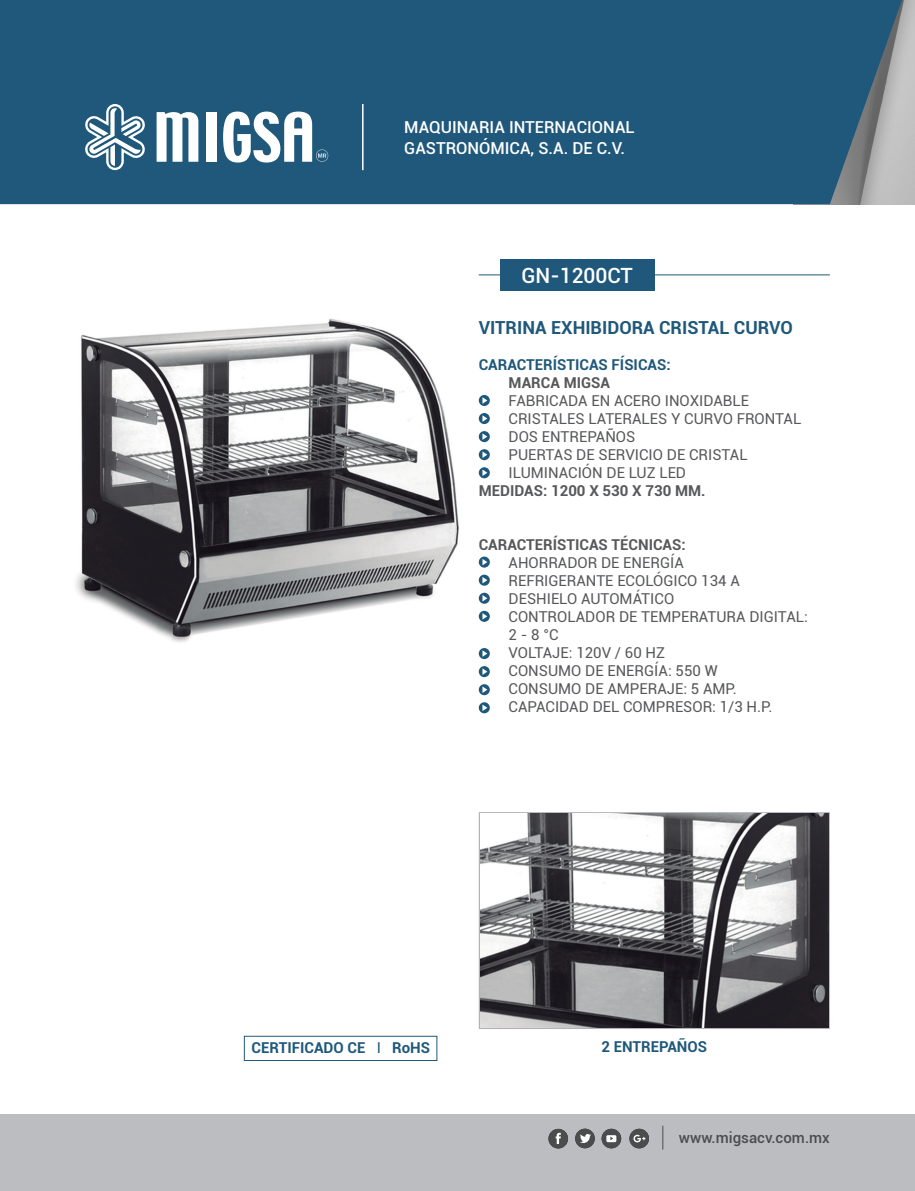
<style>
.page{position:relative;width:915px;height:1191px;background:#fff}
.page>*{position:absolute;margin:0;border:0;box-sizing:border-box;transform-origin:0 0}
.t1{font:500 21px "Roboto";color:#fff}
.t2{font:700 18px "Roboto";color:#1f587a}
.t3{font:500 16.5px/21px "Roboto";color:#fff}
.t4{font:15px/18px "Roboto";color:#57585a}
.t5{font:700 15px "Roboto";color:#57585a}
.t6{font:700 15px "Roboto";color:#1f587a}
.t7{font:500 15px "Roboto";color:#4b4c4d}
.s1{font-weight:400}
</style>
<div class="page">
<hr style="left:478px;top:274px;width:351px;height:1px;background:#1f587a">
<div style="left:500px;top:259px;width:154px;height:32px;background:#1f587a"></div>
<div style="left:0;top:0;width:906px;height:204px;background:#1f587a"></div>
<div style="left:0;top:1114px;width:914px;height:77px;background:#bcbdc0"></div>
<svg style="left:84px;top:104px;width:62px;height:66px"></svg>
<svg style="left:156px;top:112px;width:42px;height:50px"></svg>
<div style="left:206px;top:112px;width:10px;height:50px;background:#fff"></div>
<svg style="left:223px;top:112px;width:105px;height:50px"></svg>
<hr style="left:362px;top:104px;width:1px;height:66px;background:#fff">
<div style="left:548px;top:1128px;width:20px;height:20px;background:#4b4c4d;border-radius:50%"></div>
<svg style="left:555px;top:1132px;width:5px;height:12px"></svg>
<div style="left:575px;top:1128px;width:19px;height:20px;background:#4b4c4d;border-radius:50%"></div>
<svg style="left:580px;top:1134px;width:10px;height:9px"></svg>
<div style="left:601px;top:1128px;width:20px;height:20px;background:#4b4c4d;border-radius:50%"></div>
<svg style="left:606px;top:1135px;width:10px;height:7px"></svg>
<div style="left:629px;top:1128px;width:19px;height:20px;background:#4b4c4d;border-radius:50%"></div>
<svg style="left:633px;top:1134px;width:12px;height:8px"></svg>
<svg style="left:662px;top:1125px;width:1px;height:24px"></svg>
<div style="left:478px;top:812px;width:351px;height:217px;border:2px solid #b2b3b7"></div>
<svg style="left:478px;top:413px;width:11px;height:11px"></svg>
<svg style="left:482px;top:415px;width:5px;height:7px"></svg>
<svg style="left:478px;top:449px;width:11px;height:11px"></svg>
<svg style="left:482px;top:451px;width:5px;height:7px"></svg>
<svg style="left:478px;top:431px;width:11px;height:11px"></svg>
<svg style="left:482px;top:433px;width:5px;height:7px"></svg>
<svg style="left:478px;top:556px;width:11px;height:11px"></svg>
<svg style="left:482px;top:559px;width:5px;height:6px"></svg>
<svg style="left:478px;top:574px;width:11px;height:11px"></svg>
<svg style="left:482px;top:577px;width:5px;height:6px"></svg>
<svg style="left:478px;top:593px;width:11px;height:11px"></svg>
<svg style="left:482px;top:595px;width:5px;height:6px"></svg>
<svg style="left:478px;top:648px;width:11px;height:11px"></svg>
<svg style="left:482px;top:650px;width:5px;height:7px"></svg>
<svg style="left:478px;top:666px;width:11px;height:11px"></svg>
<svg style="left:482px;top:668px;width:5px;height:7px"></svg>
<svg style="left:478px;top:684px;width:11px;height:11px"></svg>
<svg style="left:482px;top:686px;width:5px;height:7px"></svg>
<svg style="left:478px;top:702px;width:11px;height:11px"></svg>
<svg style="left:482px;top:704px;width:5px;height:7px"></svg>
<div style="left:244px;top:1036px;width:193px;height:24px;border:1px solid #1f587a"></div>
<svg style="left:478px;top:395px;width:11px;height:11px"></svg>
<svg style="left:482px;top:397px;width:5px;height:7px"></svg>
<svg style="left:478px;top:611px;width:11px;height:11px"></svg>
<svg style="left:482px;top:613px;width:5px;height:6px"></svg>
<svg style="left:478px;top:467px;width:11px;height:11px"></svg>
<svg style="left:482px;top:469px;width:5px;height:7px"></svg>
<img style="left:75px;top:318px;width:384px;height:324px">
<img style="left:480px;top:813px;width:347px;height:214px">
<p class="t3" style="left:404px;top:116px;width:232px">MAQUINARIA INTERNACIONAL<br>GASTRONÓMICA, S.A. DE C.V.</p>
<p class="t1" style="left:521px;top:260px;width:113px">GN-1200CT</p>
<p class="t2" style="left:478px;top:314px;width:315px">VITRINA EXHIBIDORA CRISTAL CURVO</p>
<p class="t6" style="left:478px;top:354px;width:193px">CARACTERÍSTICAS FÍSICAS:</p>
<p class="t5" style="left:508px;top:372px;width:103px">MARCA MIGSA</p>
<p class="t4" style="left:508px;top:391px;width:242px">FABRICADA EN ACERO INOXIDABLE</p>
<p class="t4" style="left:508px;top:409px;width:294px">CRISTALES LATERALES Y CURVO FRONTAL<br>DOS ENTREPAÑOS</p>
<p class="t4" style="left:508px;top:445px;width:240px">PUERTAS DE SERVICIO DE CRISTAL</p>
<p class="t4" style="left:508px;top:463px;width:179px">ILUMINACIÓN DE LUZ LED</p>
<p class="t5" style="left:478px;top:480px;width:228px">MEDIDAS: 1200 X 530 X 730 MM.</p>
<p class="t5" style="left:478px;top:534px;width:208px">CARACTERÍSTICAS TÉCNICAS:</p>
<p class="t4" style="left:508px;top:553px;width:177px">AHORRADOR DE ENERGÍA</p>
<p class="t4" style="left:508px;top:571px;width:233px">REFRIGERANTE ECOLÓGICO 134 A</p>
<p class="t4" style="left:508px;top:589px;width:167px">DESHIELO AUTOMÁTICO</p>
<p class="t4" style="left:508px;top:607px;width:301px">CONTROLADOR DE TEMPERATURA DIGITAL:</p>
<p class="t4" style="left:508px;top:625px;width:51px">2 - 8 °C</p>
<p class="t4" style="left:508px;top:643px;width:158px">VOLTAJE: 120V / 60 HZ</p>
<p class="t4" style="left:508px;top:661px;width:210px">CONSUMO DE ENERGÍA: 550 W</p>
<p class="t4" style="left:508px;top:679px;width:229px">CONSUMO DE AMPERAJE: 5 AMP.</p>
<p class="t4" style="left:508px;top:697px;width:265px">CAPACIDAD DEL COMPRESOR: 1/3 H.P.</p>
<p class="t6" style="left:251px;top:1036px;width:180px">CERTIFICADO CE <span class="s1">I</span> RoHS</p>
<p class="t6" style="left:601px;top:1035px;width:107px">2 ENTREPAÑOS</p>
<p class="t7" style="left:678px;top:1127px;width:152px">www.migsacv.com.mx</p>
</div>
